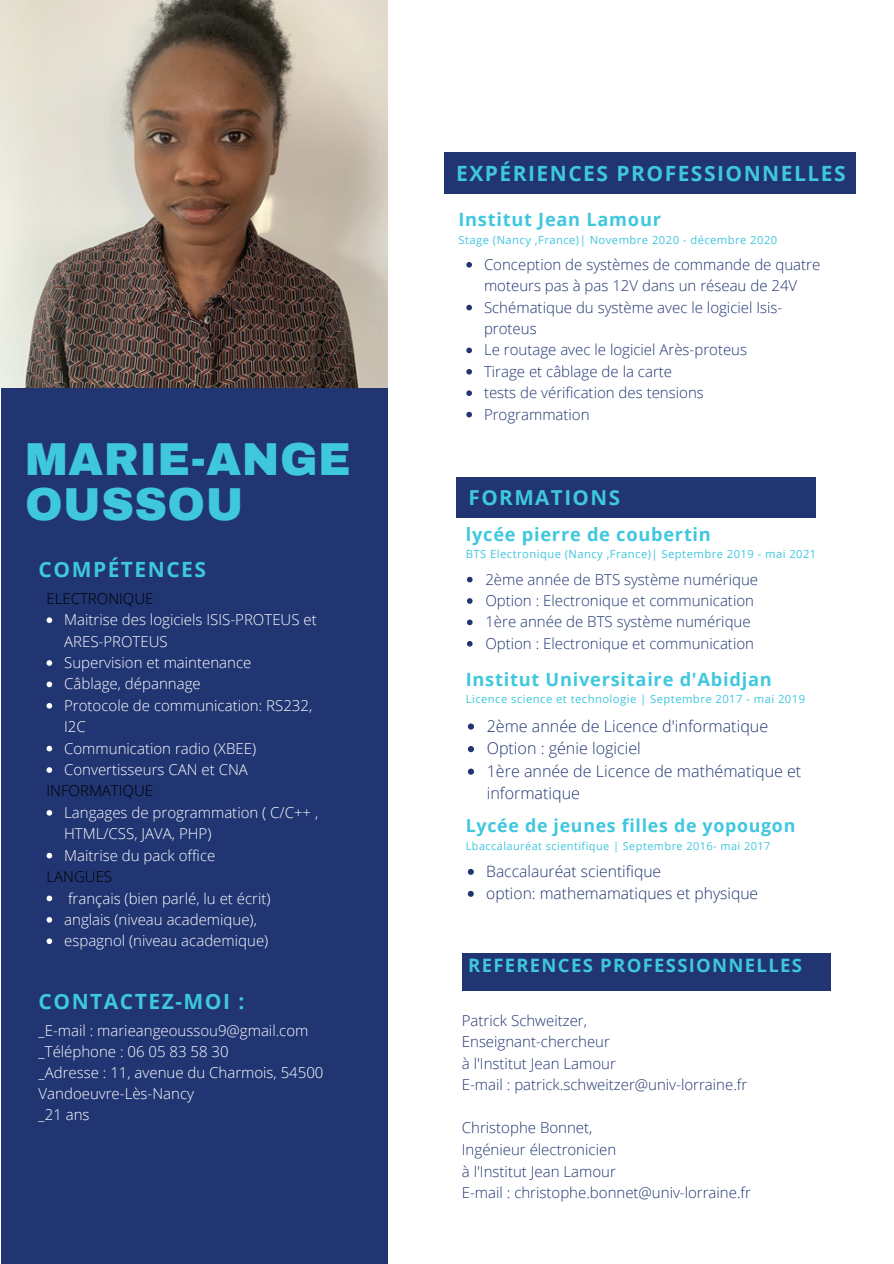
<style>
.page{position:relative;width:894px;height:1264px;background:#fff}
.page>*{position:absolute;margin:0;border:0;box-sizing:border-box;transform-origin:0 0}
.t1{font:900 45.15px/44.8px "Archivo";letter-spacing:.01em;color:#3fc7df}
.t2{font:700 21px "Open Sans";letter-spacing:.07em;color:#3fc7df}
.t3{font:700 20.7px "Open Sans";letter-spacing:.07em;color:#3fc7df}
.t4{font:700 18.45px "Open Sans";letter-spacing:.07em;color:#3fc7df}
.t5{font:700 18.3px "Open Sans";letter-spacing:.04em;color:#3fc7df}
.t6{font:700 17.85px "Open Sans";letter-spacing:.04em;color:#3fc7df}
.t7{font:300 16.05px/22.5px "Open Sans";color:#203572}
.t8{font:300 15.6px "Open Sans";color:#203572}
.t9{font:300 15px/21.5px "Open Sans";color:#203572}
.t10{font:300 15px/21.5px "Open Sans";color:#fff}
.t11{font:300 15px "Open Sans";color:#000}
.t12{font:11.25px "Open Sans";letter-spacing:.04em;color:#3fc7df}
.t13{font:10.95px "Open Sans";letter-spacing:.04em;color:#3fc7df}
</style>
<div class="page">
<div style="left:1px;top:388px;width:386px;height:875px;background:#203572"></div>
<div style="left:444px;top:153px;width:411px;height:41px;background:#203572"></div>
<div style="left:456px;top:477px;width:359px;height:40px;background:#203572"></div>
<div style="left:461px;top:953px;width:369px;height:37px;background:#203572"></div>
<img style="left:1px;top:0;width:386px;height:387px">
<svg style="left:47px;top:617px;width:5px;height:6px"></svg>
<svg style="left:47px;top:660px;width:5px;height:5px"></svg>
<svg style="left:47px;top:681px;width:5px;height:6px"></svg>
<svg style="left:47px;top:703px;width:5px;height:5px"></svg>
<svg style="left:47px;top:745px;width:5px;height:6px"></svg>
<svg style="left:47px;top:767px;width:5px;height:5px"></svg>
<svg style="left:47px;top:810px;width:5px;height:5px"></svg>
<svg style="left:47px;top:852px;width:5px;height:6px"></svg>
<svg style="left:47px;top:895px;width:5px;height:6px"></svg>
<svg style="left:47px;top:917px;width:5px;height:5px"></svg>
<svg style="left:47px;top:938px;width:5px;height:6px"></svg>
<svg style="left:467px;top:576px;width:5px;height:6px"></svg>
<svg style="left:467px;top:598px;width:5px;height:6px"></svg>
<svg style="left:467px;top:619px;width:5px;height:6px"></svg>
<svg style="left:467px;top:641px;width:5px;height:5px"></svg>
<svg style="left:467px;top:723px;width:7px;height:6px"></svg>
<svg style="left:467px;top:746px;width:7px;height:6px"></svg>
<svg style="left:467px;top:768px;width:7px;height:6px"></svg>
<svg style="left:467px;top:868px;width:6px;height:6px"></svg>
<svg style="left:467px;top:890px;width:6px;height:6px"></svg>
<svg style="left:466px;top:262px;width:6px;height:5px"></svg>
<svg style="left:466px;top:305px;width:6px;height:5px"></svg>
<svg style="left:466px;top:347px;width:6px;height:6px"></svg>
<svg style="left:466px;top:369px;width:6px;height:5px"></svg>
<svg style="left:466px;top:390px;width:6px;height:6px"></svg>
<svg style="left:466px;top:412px;width:6px;height:5px"></svg>
<p class="t1" style="left:25px;top:438px;width:327px">MARIE-ANGE<br>OUSSOU</p>
<p class="t2" style="left:39px;top:555px;width:169px">COMPÉTENCES</p>
<p class="t11" style="left:46px;top:588px;width:108px">ELECTRONIQUE</p>
<p class="t10" style="left:64px;top:608px;width:254px">Maitrise des logiciels ISIS-PROTEUS et<br>ARES-PROTEUS</p>
<p class="t10" style="left:64px;top:651px;width:189px">Supervision et maintenance</p>
<p class="t10" style="left:64px;top:673px;width:138px">Câblage, dépannage</p>
<p class="t10" style="left:64px;top:694px;width:249px">Protocole de communication: RS232,<br>I2C</p>
<p class="t10" style="left:64px;top:737px;width:193px">Communication radio (XBEE)</p>
<p class="t10" style="left:64px;top:758px;width:185px">Convertisseurs CAN et CNA</p>
<p class="t10" style="left:64px;top:801px;width:255px">Langages de programmation ( C/C++ ,<br>HTML/CSS, JAVA, PHP)</p>
<p class="t10" style="left:64px;top:844px;width:153px">Maitrise du pack office</p>
<p class="t10" style="left:68px;top:887px;width:204px">français (bien parlé, lu et écrit)</p>
<p class="t10" style="left:64px;top:908px;width:194px">anglais (niveau academique),</p>
<p class="t10" style="left:64px;top:929px;width:205px">espagnol (niveau academique)</p>
<p class="t11" style="left:46px;top:780px;width:108px">INFORMATIQUE</p>
<p class="t11" style="left:46px;top:866px;width:67px">LANGUES</p>
<p class="t2" style="left:39px;top:986px;width:207px">CONTACTEZ-MOI :</p>
<p class="t10" style="left:39px;top:1019px;width:271px">_E-mail : marieangeoussou9@gmail.com</p>
<p class="t10" style="left:39px;top:1040px;width:191px">_Téléphone : 06 05 83 58 30</p>
<p class="t10" style="left:39px;top:1061px;width:286px;line-height:20.9px">_Adresse : 11, avenue du Charmois, 54500<br>Vandoeuvre-Lès-Nancy</p>
<p class="t10" style="left:39px;top:1103px;width:52px">_21 ans</p>
<p class="t2" style="left:456px;top:159px;width:391px">EXPÉRIENCES PROFESSIONNELLES</p>
<p class="t5" style="left:458px;top:206px;width:204px">Institut Jean Lamour</p>
<p class="t9" style="left:484px;top:253px;width:338px">Conception de systèmes de commande de quatre moteurs pas à pas 12V dans un réseau de 24V</p>
<p class="t9" style="left:484px;top:296px;width:300px">Schématique du système avec le logiciel Isis&shy;proteus</p>
<p class="t9" style="left:484px;top:339px;width:264px">Le routage avec le logiciel Arès-proteus</p>
<p class="t9" style="left:484px;top:360px;width:189px">Tirage et câblage de la carte</p>
<p class="t9" style="left:484px;top:382px;width:221px">tests de vérification des tensions</p>
<p class="t9" style="left:484px;top:403px;width:107px">Programmation</p>
<p class="t12" style="left:458px;top:231px;width:320px">Stage (Nancy ,France)| Novembre 2020 - décembre 2020</p>
<p class="t3" style="left:468px;top:482px;width:153px">FORMATIONS</p>
<p class="t5" style="left:465px;top:521px;width:246px">lycée pierre de coubertin</p>
<p class="t12" style="left:465px;top:546px;width:352px">BTS Electronique (Nancy ,France)| Septembre 2019 - mai 2021</p>
<p class="t9" style="left:485px;top:568px;width:274px">2ème année de BTS système numérique</p>
<p class="t9" style="left:485px;top:589px;width:270px">Option : Electronique et communication</p>
<p class="t9" style="left:485px;top:611px;width:267px">1ère année de BTS système numérique</p>
<p class="t9" style="left:485px;top:632px;width:270px">Option : Electronique et communication</p>
<p class="t5" style="left:465px;top:666px;width:307px">Institut Universitaire d'Abidjan</p>
<p class="t12" style="left:465px;top:691px;width:341px">Licence science et technologie | Septembre 2017 - mai 2019</p>
<p class="t7" style="left:486px;top:714px;width:283px">2ème année de Licence d'informatique</p>
<p class="t7" style="left:486px;top:736px;width:156px">Option : génie logiciel</p>
<p class="t7" style="left:486px;top:759px;width:316px">1ère année de Licence de mathématique et informatique</p>
<p class="t6" style="left:465px;top:812px;width:331px">Lycée de jeunes filles de yopougon</p>
<p class="t8" style="left:486px;top:860px;width:176px">Baccalauréat scientifique</p>
<p class="t8" style="left:486px;top:882px;width:273px">option: mathemamatiques et physique</p>
<p class="t13" style="left:465px;top:838px;width:306px">Lbaccalauréat scientifique | Septembre 2016- mai 2017</p>
<p class="t4" style="left:468px;top:952px;width:335px">REFERENCES PROFESSIONNELLES</p>
<p class="t9" style="left:461px;top:1008px;width:127px">Patrick Schweitzer,</p>
<p class="t9" style="left:461px;top:1030px;width:149px">Enseignant-chercheur</p>
<p class="t9" style="left:461px;top:1052px;width:155px">à l'Institut Jean Lamour</p>
<p class="t9" style="left:461px;top:1073px;width:287px">E-mail : patrick.schweitzer@univ-lorraine.fr</p>
<p class="t9" style="left:461px;top:1116px;width:132px">Christophe Bonnet,</p>
<p class="t9" style="left:461px;top:1138px;width:156px">Ingénieur électronicien</p>
<p class="t9" style="left:461px;top:1160px;width:155px">à l'Institut Jean Lamour</p>
<p class="t9" style="left:461px;top:1181px;width:290px">E-mail : christophe.bonnet@univ-lorraine.fr</p>
</div>
